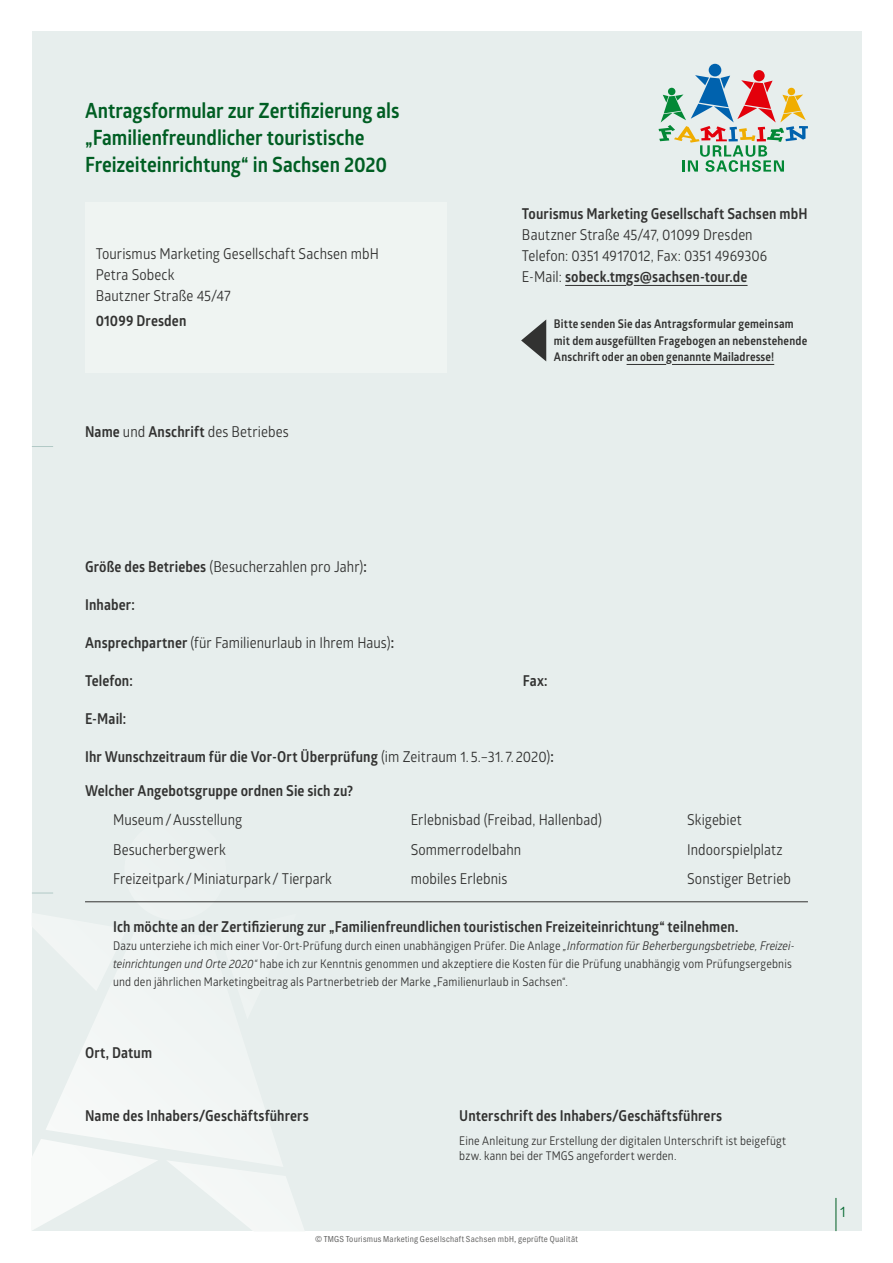
<style>
.page{position:relative;width:893px;height:1263px;background:#fff}
.page>*{position:absolute;margin:0;border:0;box-sizing:border-box;transform-origin:0 0}
.t1{font:700 21px/27px "Glober";color:#005e23;scale:.9 1}
.t2{font:15px/21px "Glober";letter-spacing:.005em;color:#323231;scale:.9 1}
.t3{font:700 15px "Glober";letter-spacing:.01em;color:#323231;scale:.9 1}
.t4{font:15px "Glober";color:#00662d;scale:.9 1}
.t5{font:12px/18px "Glober";letter-spacing:.015em;color:#323231;scale:.9 1}
.t6{font:700 12px/16.5px "Glober";letter-spacing:.015em;color:#323231;scale:.9 1}
.t7{font:condensed 9px "Franklin Gothic Itc T";letter-spacing:.035em;color:#626261}
.s1{font-weight:700}
.s2{font-weight:400}
.s3{font-style:italic}
</style>
<div class="page">
<div style="left:32px;top:32px;width:829px;height:1199px;background:#e7eeed"></div>
<svg style="left:32px;top:892px;width:293px;height:339px"></svg>
<svg style="left:659px;top:64px;width:149px;height:108px"></svg>
<hr style="left:836px;top:1198px;width:1px;height:33px;background:#005e23">
<div style="left:85px;top:202px;width:361px;height:170px;background:#eff4f2"></div>
<hr style="left:85px;top:901px;width:723px;height:1px;background:#323231">
<hr style="left:565px;top:285px;width:61px;height:1px;background:#323231">
<hr style="left:634px;top:285px;width:114px;height:1px;background:#323231">
<hr style="left:627px;top:364px;width:39px;height:1px;background:#323231">
<hr style="left:672px;top:364px;width:102px;height:1px;background:#323231">
<svg style="left:521px;top:319px;width:25px;height:42px"></svg>
<svg style="left:32px;top:446px;width:21px;height:1px"></svg>
<svg style="left:32px;top:893px;width:21px;height:1px"></svg>
<h1 class="t1" style="left:85px;top:96px;width:351px">Antragsformular zur Zertifizierung als „Familienfreundlicher touristische<br>Freizeiteinrichtung“ in Sachsen 2020</h1>
<p class="t2" style="left:96px;top:243px;width:316px">Tourismus Marketing Gesellschaft Sachsen mbH<br>Petra Sobeck<br>Bautzner Straße 45/47</p>
<p class="t3" style="left:96px;top:310px;width:102px">01099 Dresden</p>
<p class="t2" style="left:85px;top:420px;width:228px"><span class="s1">Name</span> und <span class="s1">Anschrift</span> des Betriebes</p>
<p class="t3" style="left:522px;top:204px;width:319px">Tourismus Marketing Gesellschaft Sachsen mbH</p>
<p class="t2" style="left:522px;top:224px;width:274px">Bautzner Straße 45/47, 01099 Dresden<br>Telefon: 0351 4917012, Fax: 0351 4969306<br>E-Mail: <span class="s1">sobeck.tmgs@sachsen-tour.de</span></p>
<p class="t6" style="left:554px;top:316px;width:283px">Bitte senden Sie das Antragsformular gemeinsam mit dem ausgefüllten Fragebogen an nebenstehende<br>Anschrift oder an oben genannte Mailadresse!</p>
<p class="t2" style="left:85px;top:556px;width:315px"><span class="s1">Größe des Betriebes</span> (Besucherzahlen pro Jahr)<span class="s1">:</span></p>
<p class="t3" style="left:85px;top:594px;width:57px">Inhaber:</p>
<p class="t2" style="left:85px;top:632px;width:345px"><span class="s1">Ansprechpartner</span> (für Familienurlaub in Ihrem Haus)<span class="s1">:</span></p>
<p class="t3" style="left:85px;top:670px;width:55px">Telefon:</p>
<p class="t3" style="left:523px;top:670px;width:29px">Fax:</p>
<p class="t3" style="left:85px;top:708px;width:47px">E-Mail:</p>
<p class="t3" style="left:85px;top:746px;width:523px">Ihr Wunschzeitraum für die Vor-Ort Überprüfung <span class="s2">(im Zeitraum 1.5.–31. 7.2020)</span>:</p>
<p class="t3" style="left:85px;top:780px;width:299px">Welcher Angebotsgruppe ordnen Sie sich zu?</p>
<p class="t2" style="left:113px;top:809px;width:145px">Museum/Ausstellung</p>
<p class="t2" style="left:411px;top:809px;width:214px">Erlebnisbad (Freibad, Hallenbad)</p>
<p class="t2" style="left:687px;top:809px;width:62px">Skigebiet</p>
<p class="t2" style="left:113px;top:838px;width:127px">Besucherbergwerk</p>
<p class="t2" style="left:411px;top:838px;width:124px">Sommerrodelbahn</p>
<p class="t2" style="left:687px;top:838px;width:108px">Indoorspielplatz</p>
<p class="t2" style="left:113px;top:868px;width:245px">Freizeitpark /Miniaturpark / Tierpark</p>
<p class="t2" style="left:411px;top:868px;width:109px">mobiles Erlebnis</p>
<p class="t2" style="left:687px;top:868px;width:117px">Sonstiger Betrieb</p>
<p class="t3" style="left:113px;top:916px;width:696px">Ich möchte an der Zertifizierung zur „Familienfreundlichen touristischen Freizeiteinrichtung“ teilnehmen.</p>
<p class="t5" style="left:113px;top:936px;width:759px">Dazu unterziehe ich mich einer Vor-Ort-Prüfung durch einen unabhängigen Prüfer. Die Anlage <span class="s3">„Information für Beherbergungsbetriebe, Freizei&shy;teinrichtungen und Orte 2020“</span> habe ich zur Kenntnis genommen und akzeptiere die Kosten für die Prüfung unabhängig vom Prüfungsergebnis und den jährlichen Marketingbeitrag als Partnerbetrieb der Marke „Familienurlaub in Sachsen“.</p>
<p class="t3" style="left:85px;top:1042px;width:76px">Ort, Datum</p>
<p class="t3" style="left:85px;top:1105px;width:250px">Name des Inhabers/Geschäftsführers</p>
<p class="t3" style="left:459px;top:1105px;width:294px">Unterschrift des Inhabers/Geschäftsführers</p>
<p class="t5" style="left:459px;top:1132px;width:365px;line-height:15px">Eine Anleitung zur Erstellung der digitalen Unterschrift ist beigefügt bzw. kann bei der TMGS angefordert werden.</p>
<p class="t7" style="left:315px;top:1234px;width:264px">© TMGS Tourismus Marketing Gesellschaft Sachsen mbH, geprüfte Qualität</p>
<p class="t4" style="left:840px;top:1201px;width:8px">1</p>
</div>
